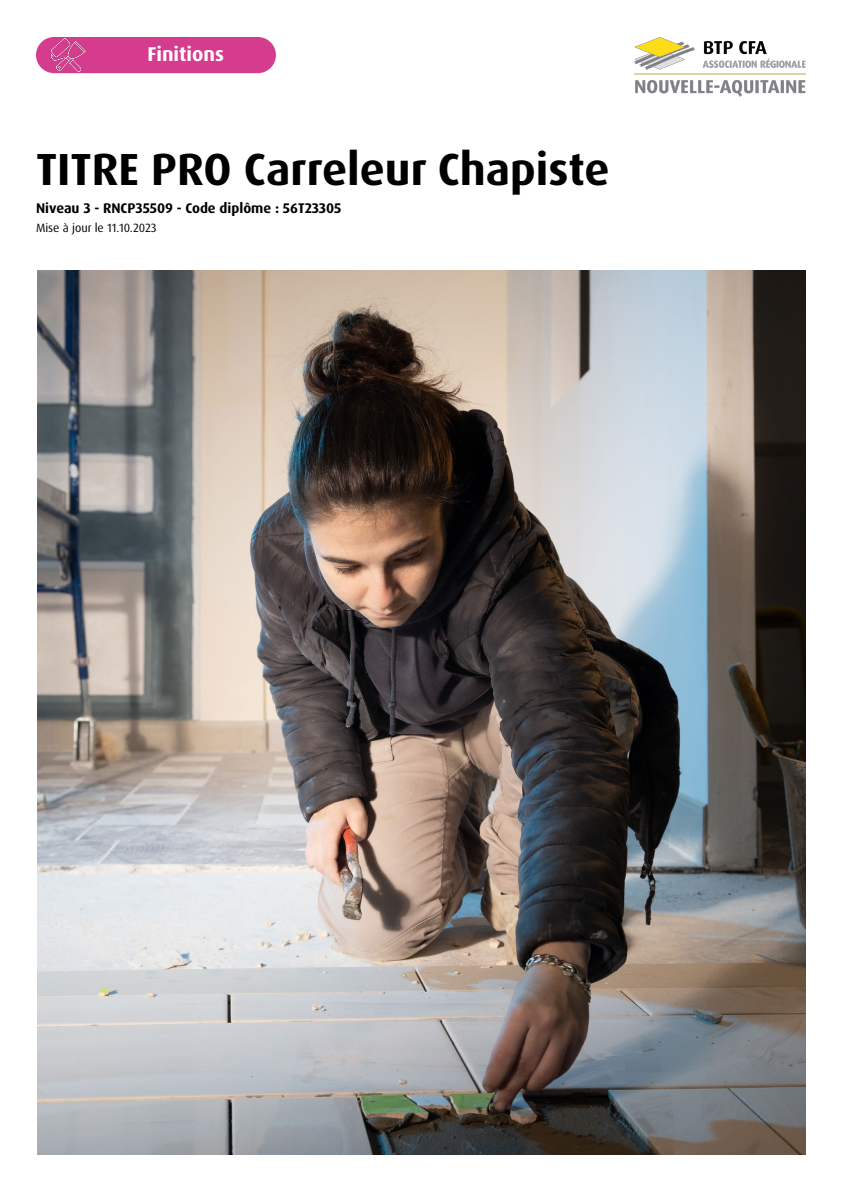
<style>
.page{position:relative;width:842px;height:1191px;background:#fff}
.page>*{position:absolute;margin:0;border:0;box-sizing:border-box;transform-origin:0 0}
.t1{font:700 45px "Dax Pro";color:#000}
.t2{font:700 20px "Dax Pro";color:#fff}
.t3{font:700 14px "Dax Pro";color:#000}
.t4{font:12px "Dax Pro";color:#000}
</style>
<div class="page">
<img style="left:37px;top:271px;width:769px;height:884px">
<img style="left:634px;top:37px;width:172px;height:60px">
<div style="left:36px;top:37px;width:240px;height:36px;background:#d63c8e;border-radius:18px"></div>
<img style="left:50px;top:37px;width:38px;height:37px">
<h2 class="t2" style="left:147px;top:41px;width:78px">Finitions</h2>
<h1 class="t1" style="left:36px;top:140px;width:575px">TITRE PRO Carreleur Chapiste</h1>
<p class="t3" style="left:36px;top:199px;width:307px">Niveau 3 - RNCP35509 - Code diplôme : 56T23305</p>
<p class="t4" style="left:36px;top:220px;width:122px">Mise à jour le 11.10.2023</p>
</div>
